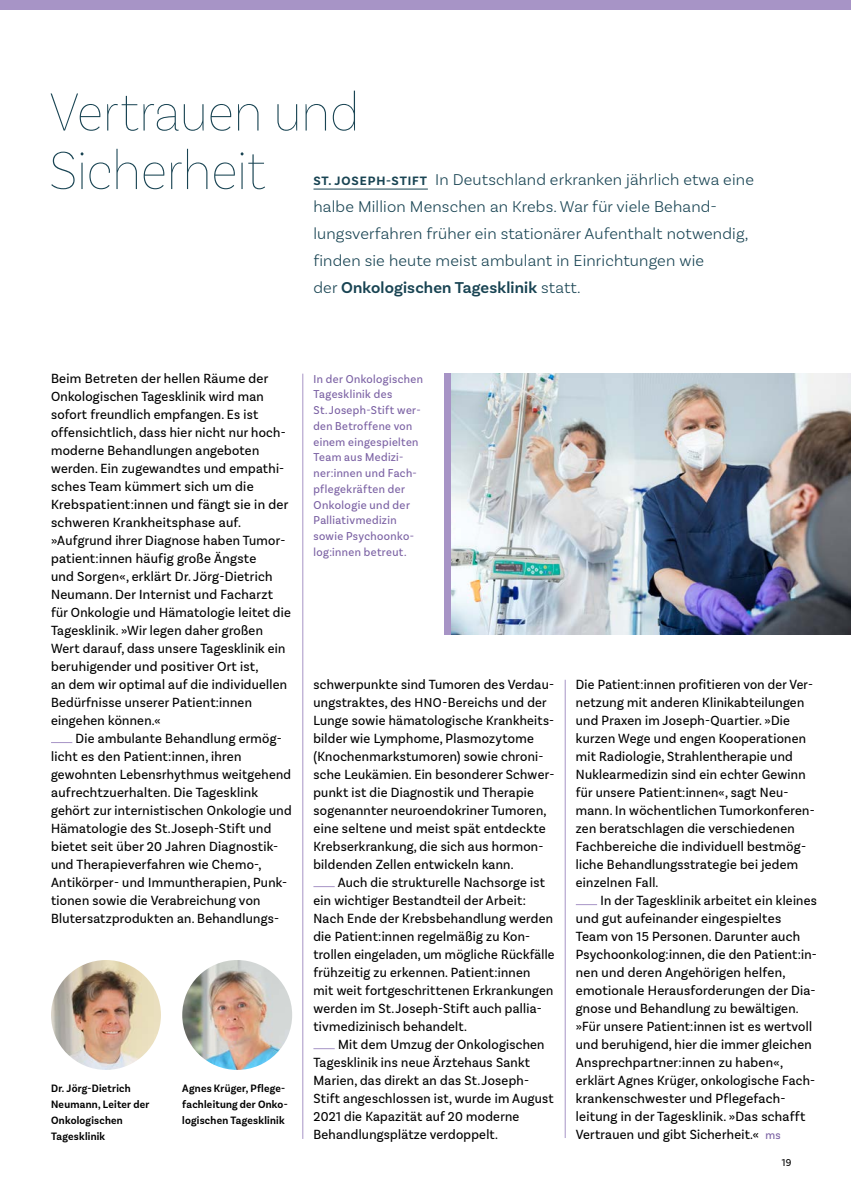
<style>
.page{position:relative;width:851px;height:1191px;background:#fff}
.page>*{position:absolute;margin:0;border:0;box-sizing:border-box;transform-origin:0 0}
.t1{font:100 57px/58.5px "Basic Sans Narrow";letter-spacing:-.015em;color:#194453}
.t2{font:300 16.5px/27px "Basic Sans";letter-spacing:.01em;color:#194453}
.t3{font:13.95px/18px "Basic Sans Narrow";letter-spacing:.02em;color:#000}
.t4{font:12px/15.8px "Basic Sans Narrow";letter-spacing:.035em;color:#7a60a3}
.t5{font:600 11.25px/15.8px "Basic Sans Narrow";letter-spacing:.02em;color:#000}
.t6{font:10.5px "Basic Sans Narrow";color:#000}
.s1{font-weight:700;font-size:12.75px}
.s2{font-weight:600}
.s3{font-size:13.5px}
.s4{font-size:12px;color:#7a60a3}
</style>
<div class="page">
<img style="left:51px;top:960px;width:110px;height:110px;border-radius:55px">
<img style="left:182px;top:960px;width:110px;height:110px;border-radius:55px">
<img style="left:451px;top:374px;width:399px;height:260px">
<div style="left:444px;top:374px;width:7px;height:260px;background:#a794c6"></div>
<div style="left:0;top:0;width:850px;height:9px;background:#a794c6"></div>
<hr style="left:313px;top:189px;width:115px;height:1px;background:#194453">
<svg style="left:51px;top:742px;width:21px;height:1px"></svg>
<svg style="left:313px;top:886px;width:21px;height:1px"></svg>
<svg style="left:313px;top:1048px;width:21px;height:1px"></svg>
<svg style="left:575px;top:904px;width:22px;height:1px"></svg>
<hr style="left:302px;top:374px;width:1px;height:765px;background:#a794c6">
<hr style="left:565px;top:680px;width:1px;height:458px;background:#a794c6">
<h1 class="t1" style="left:49px;top:83px;width:312px">Vertrauen und<br>Sicherheit</h1>
<p class="t2" style="left:313px;top:165px;width:442px"><span class="s1">ST. JOSEPH-STIFT</span> In Deutschland erkranken jährlich etwa eine halbe Million Menschen an Krebs. War für viele Behand&shy;lungsverfahren früher ein stationärer Aufenthalt notwendig, finden sie heute meist ambulant in Einrichtungen wie<br>der <span class="s2">Onkologischen Tagesklinik</span> statt.</p>
<p class="t3" style="left:51px;top:369px;width:241px">Beim Betreten der hellen Räume der Onkologischen Tagesklinik wird man sofort freundlich empfangen. Es ist offensichtlich, dass hier nicht nur hoch&shy;moderne Behandlungen angeboten werden. Ein zugewandtes und empathi&shy;sches Team kümmert sich um die Krebspatient:innen und fängt sie in der schweren Krankheitsphase auf. »Aufgrund ihrer Diagnose haben Tumor&shy;patient:innen häufig große Ängste<br>und Sorgen«, erklärt Dr. Jörg-Dietrich Neumann. Der Internist und Facharzt für Onkologie und Hämatologie leitet die Tagesklinik. »Wir legen daher großen Wert darauf, dass unsere Tagesklinik ein beruhigender und positiver Ort ist,<br>an dem wir optimal auf die individuellen Bedürfnisse unserer Patient:innen eingehen können.«</p>
<p class="t3" style="left:51px;top:729px;width:242px;text-indent:25px">Die ambulante Behandlung ermög&shy;licht es den Patient:innen, ihren gewohnten Lebensrhythmus weitgehend aufrechtzuerhalten. Die Tagesklink gehört zur internistischen Onkologie und Hämatologie des St.Joseph-Stift und bietet seit über <span class="s3">20</span> Jahren Diagnostik&shy;und Therapieverfahren wie Chemo-, Antikörper- und Immuntherapien, Punk&shy;tionen sowie die Verabreichung von Blutersatzprodukten an. Behandlungs-</p>
<p class="t5" style="left:51px;top:1081px;width:100px">Dr. Jörg-Dietrich<br>Neumann, Leiter der<br>Onkologischen<br>Tagesklinik</p>
<p class="t5" style="left:182px;top:1081px;width:106px;text-align:justify">Agnes Krüger, Pflege&shy;fachleitung der Onko&shy;logischen Tagesklinik</p>
<p class="t4" style="left:313px;top:371px;width:111px">In der Onkologischen<br>Tagesklinik des<br>St.Joseph-Stift wer&shy;den Betroffene von einem eingespielten<br>Team aus Medizi&shy;ner:innen und Fach&shy;pflegekräften der<br>Onkologie und der<br>Palliativmedizin sowie Psychoonko&shy;log:innen betreut.</p>
<p class="t3" style="left:313px;top:675px;width:242px">schwerpunkte sind Tumoren des Verdau&shy;ungstraktes, des <span class="s3">HNO</span>-Bereichs und der Lunge sowie hämatologische Krankheits&shy;bilder wie Lymphome, Plasmozytome (Knochenmarkstumoren) sowie chroni&shy;sche Leukämien. Ein besonderer Schwer&shy;punkt ist die Diagnostik und Therapie sogenannter neuroendokriner Tumoren, eine seltene und meist spät entdeckte Krebserkrankung, die sich aus hormon&shy;bildenden Zellen entwickeln kann.</p>
<p class="t3" style="left:313px;top:873px;width:242px;text-indent:24px">Auch die strukturelle Nachsorge ist ein wichtiger Bestandteil der Arbeit:<br>Nach Ende der Krebsbehandlung werden die Patient:innen regelmäßig zu Kon&shy;trollen eingeladen, um mögliche Rückfälle frühzeitig zu erkennen. Patient:innen<br>mit weit fortgeschrittenen Erkrankungen werden im St.Joseph-Stift auch pallia&shy;tivmedizinisch behandelt.</p>
<p class="t3" style="left:313px;top:1035px;width:242px;text-indent:25px">Mit dem Umzug der Onkologischen Tagesklinik ins neue Ärztehaus Sankt Marien, das direkt an das St.Joseph-Stift angeschlossen ist, wurde im August <span class="s3">2021</span> die Kapazität auf <span class="s3">20</span> moderne Behandlungsplätze verdoppelt.</p>
<p class="t3" style="left:575px;top:675px;width:240px">Die Patient:innen profitieren von der Ver&shy;netzung mit anderen Klinikabteilungen und Praxen im Joseph-Quartier. »Die kurzen Wege und engen Kooperationen mit Radiologie, Strahlentherapie und Nuklearmedizin sind ein echter Gewinn für unsere Patient:innen«, sagt Neu&shy;mann. In wöchentlichen Tumorkonferen&shy;zen beratschlagen die verschiedenen Fachbereiche die individuell bestmög&shy;liche Behandlungsstrategie bei jedem einzelnen Fall.</p>
<p class="t3" style="left:575px;top:891px;width:242px;text-indent:25px">In der Tagesklinik arbeitet ein kleines und gut aufeinander eingespieltes Team von <span class="s3">15</span> Personen. Darunter auch Psychoonkolog:innen, die den Patient:in&shy;nen und deren Angehörigen helfen, emotionale Herausforderungen der Dia&shy;gnose und Behandlung zu bewältigen. »Für unsere Patient:innen ist es wertvoll und beruhigend, hier die immer gleichen Ansprechpartner:innen zu haben«, erklärt Agnes Krüger, onkologische Fach&shy;krankenschwester und Pflegefach&shy;leitung in der Tagesklinik. »Das schafft Vertrauen und gibt Sicherheit.« <span class="s4">ms</span></p>
<p class="t6" style="left:781px;top:1156px;width:11px">19</p>
</div>
